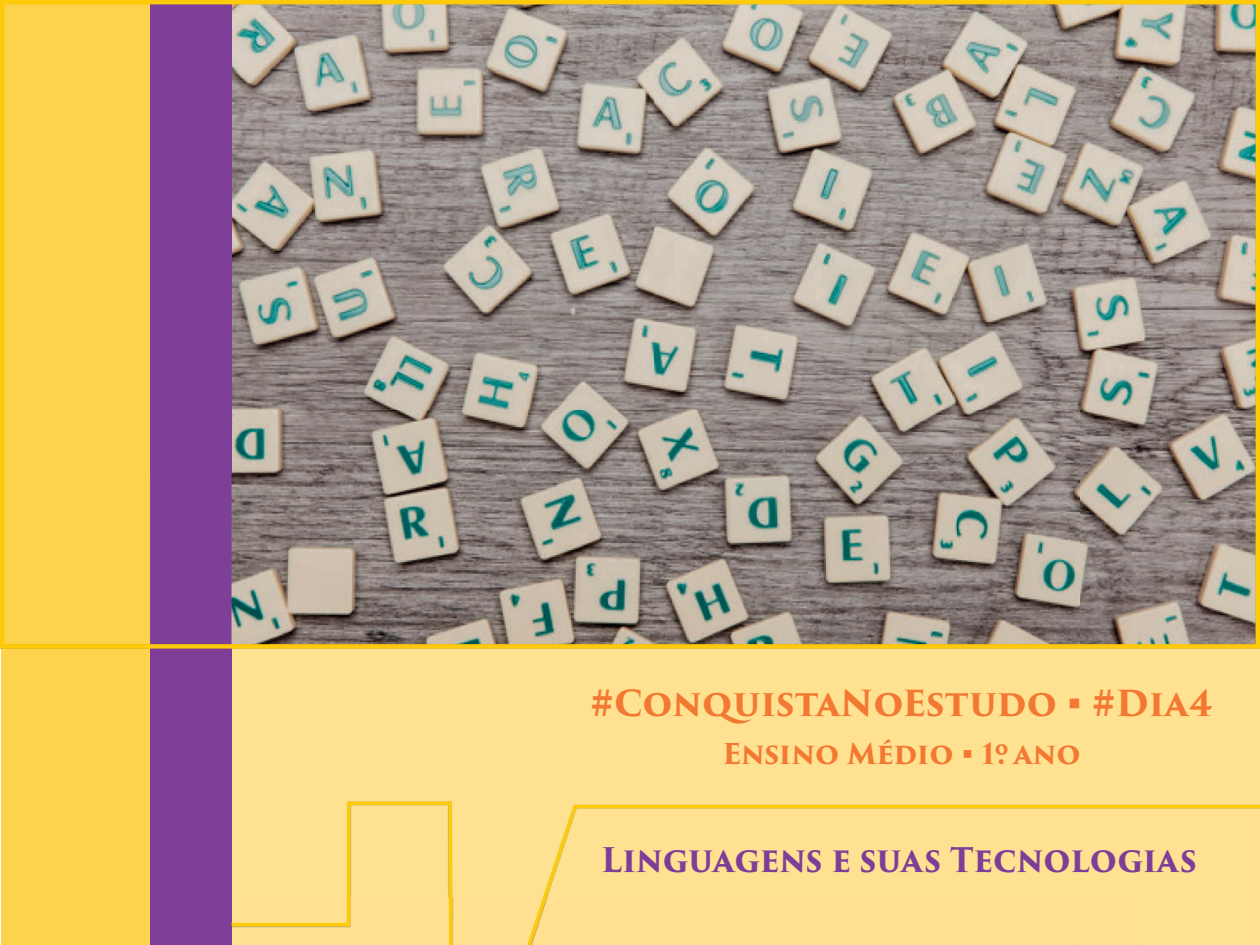
<style>
.page{position:relative;width:1260px;height:945px;background:#fff}
.page>*{position:absolute;margin:0;border:0;box-sizing:border-box;transform-origin:0 0}
.t1{font:700 35px "Trajan Pro 3";color:#f37932}
.t2{font:700 33.07px "Trajan Pro 3";color:#7e3e98;scale:.95 1}
.t3{font:700 28px "Trajan Pro 3";letter-spacing:-.005em;color:#f37932}
</style>
<div class="page">
<div style="left:191px;top:0;width:1069px;height:945px;background:#ffe192"></div>
<div style="left:1px;top:0;width:159px;height:945px;background:#fed34c"></div>
<div style="left:150px;top:0;width:82px;height:945px;background:#7e3e98"></div>
<img style="left:231px;top:5px;width:1024px;height:639px">
<div style="left:0;top:0;width:1260px;height:649px;border:4px solid #feca0a"></div>
<svg style="left:231px;top:801px;width:1029px;height:144px"></svg>
<p class="t1" style="left:590px;top:678px;width:624px">#ConquistaNoEstudo ■ #Dia4</p>
<p class="t3" style="left:722px;top:733px;width:360px">Ensino Médio ■ 1º. ano</p>
<p class="t2" style="left:601px;top:835px;width:628px">Linguagens e suas Tecnologias</p>
</div>
